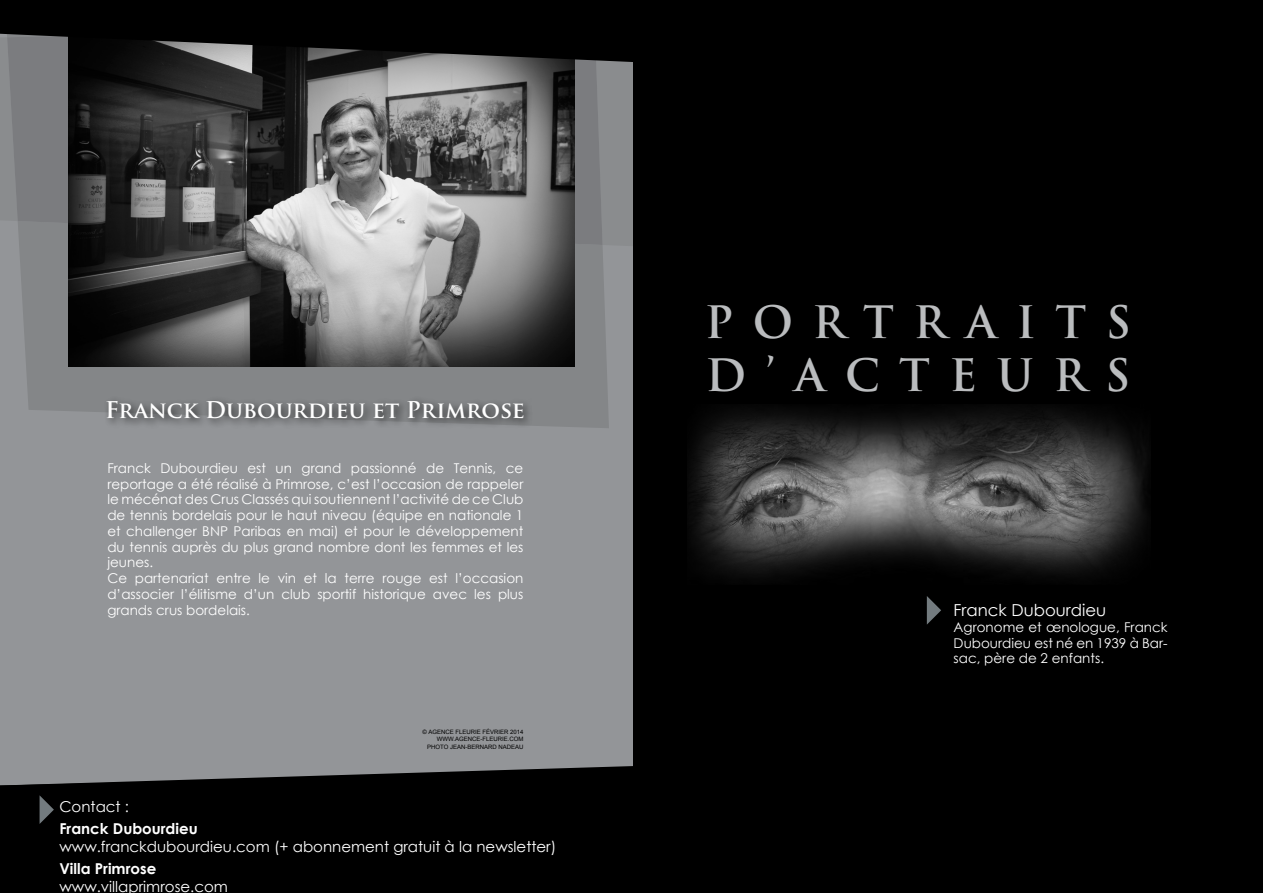
<style>
.page{position:relative;width:1263px;height:893px;background:#fff}
.page>*{position:absolute;margin:0;border:0;box-sizing:border-box;transform-origin:0 0}
.t1{font:700 43.5px/52.5px "Trajan Pro";letter-spacing:.45em;color:#babcbe}
.t2{font:700 22.5px "Trajan Pro";color:#fff}
.t3{font:16.5px "Century Gothic";color:#fff}
.t4{font:15px "Century Gothic";color:#fff}
.t5{font:700 15px "Century Gothic";color:#fff}
.t6{font:13.5px/15.8px "Century Gothic";color:#fff}
.t7{font:6px/7.5px "Arial";color:#000;text-align:right}
</style>
<div class="page">
<div style="left:0;top:0;width:633px;height:893px;background:#939598"></div>
<svg style="left:19px;top:246px;width:590px;height:182px;fill:#848688"></svg>
<img style="left:69px;top:246px;width:505px;height:121px">
<svg style="left:0;top:0;width:633px;height:246px;background:#515152"></svg>
<div style="left:103px;top:396px;width:431px;height:33px;background:#000;opacity:.75"></div>
<svg style="left:0;top:766px;width:633px;height:127px;background:#0b0b0b"></svg>
<svg style="left:40px;top:795px;width:14px;height:29px"></svg>
<div style="left:633px;top:0;width:630px;height:893px;background:#000"></div>
<svg style="left:927px;top:596px;width:14px;height:29px"></svg>
<img style="left:689px;top:408px;width:458px;height:169px">
<h2 class="t2" style="left:105px;top:396px;width:421px">Franck Dubourdieu et Primrose</h2>
<p class="t6" style="left:107px;top:460px;width:418px">Franck Dubourdieu est un grand passionné de Tennis, ce reportage a été réalisé à Primrose, c’est l’occasion de rappeler le mécénat des Crus Classés qui soutiennent l’activité de ce Club de tennis bordelais pour le haut niveau (équipe en nationale 1 et challenger BNP Paribas en mai) et pour le développement du tennis auprès du plus grand nombre dont les femmes et les jeunes.<br>Ce partenariat entre le vin et la terre rouge est l’occasion d’associer l’élitisme d’un club sportif historique avec les plus grands crus bordelais.</p>
<p class="t7" style="left:423px;top:728px;width:76px">© AGENCE FLEURIE FÉVRIER</p>
<p class="t7" style="left:427px;top:728px;width:98px">2014<br>WWW.AGENCE-FLEURIE.COM<br>PHOTO JEAN-BERNARD NADEAU</p>
<p class="t4" style="left:59px;top:796px;width:71px">Contact :</p>
<p class="t5" style="left:59px;top:817px;width:140px">Franck Dubourdieu</p>
<p class="t4" style="left:59px;top:836px;width:498px">www.franckdubourdieu.com (+ abonnement gratuit à la newsletter)</p>
<p class="t5" style="left:59px;top:857px;width:98px">Villa Primrose</p>
<p class="t4" style="left:59px;top:876px;width:170px">www.villaprimrose.com</p>
<h1 class="t1" style="left:705px;top:297px;width:428px">PORTRAITS<br>D’ACTEURS</h1>
<p class="t3" style="left:954px;top:599px;width:154px">Franck Dubourdieu</p>
<p class="t6" style="left:954px;top:619px;width:215px;text-align:justify">Agronome et œnologue, Franck Dubourdieu est né en 1939 à Bar&shy;sac, père de 2 enfants.</p>
<p class="t6" style="left:1126px;top:628px;width:43px">BEY-</p>
</div>
